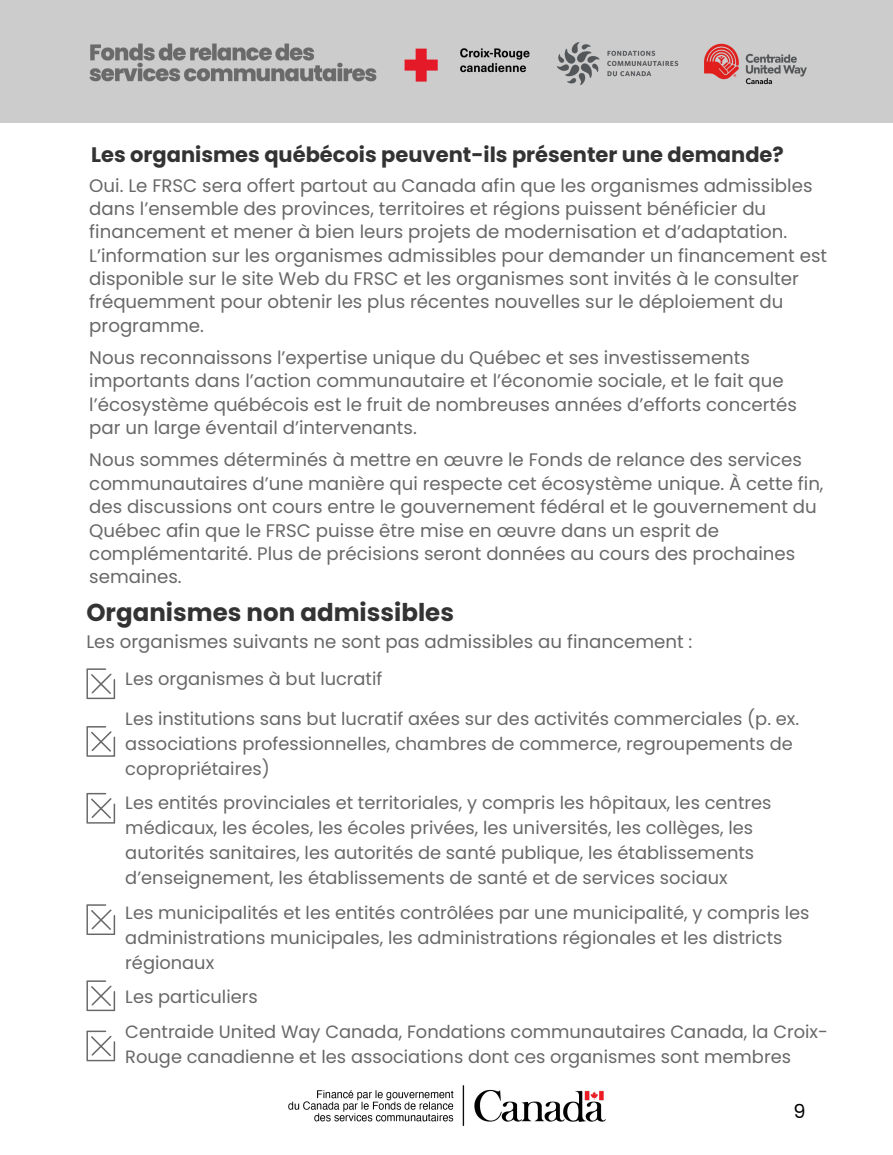
<style>
.page{position:relative;width:893px;height:1155px;background:#fff}
.page>*{position:absolute;margin:0;border:0;box-sizing:border-box;transform-origin:0 0}
.t1{font:700 24.46px "Poppins";color:#333}
.t2{font:700 20.96px "Poppins";color:#333}
.t3{font:19.25px "Poppins";color:#000}
.t4{font:18.16px/23.4px "Poppins";color:#686868}
.t5{font:17.81px/24.9px "Poppins";color:#686868}
</style>
<div class="page">
<div style="left:0;top:0;width:892px;height:122px;background:#ccc"></div>
<svg style="left:86px;top:726px;width:29px;height:31px"></svg>
<svg style="left:86px;top:793px;width:29px;height:31px"></svg>
<svg style="left:86px;top:904px;width:29px;height:31px"></svg>
<svg style="left:86px;top:980px;width:29px;height:31px"></svg>
<svg style="left:86px;top:1031px;width:29px;height:30px"></svg>
<img style="left:288px;top:1085px;width:318px;height:41px">
<img style="left:90px;top:42px;width:716px;height:43px">
<svg style="left:86px;top:668px;width:29px;height:31px"></svg>
<p class="t2" style="left:91px;top:140px;width:694px">Les organismes québécois peuvent-ils présenter une demande?</p>
<p class="t4" style="left:89px;top:174px;width:739px">Oui. Le FRSC sera offert partout au Canada afin que les organismes admissibles dans l’ensemble des provinces, territoires et régions puissent bénéficier du financement et mener à bien leurs projets de modernisation et d’adaptation.<br>L’information sur les organismes admissibles pour demander un financement est disponible sur le site Web du FRSC et les organismes sont invités à le consulter fréquemment pour obtenir les plus récentes nouvelles sur le déploiement du programme.</p>
<p class="t4" style="left:89px;top:346px;width:709px">Nous reconnaissons l’expertise unique du Québec et ses investissements importants dans l’action communautaire et l’économie sociale, et le fait que l’écosystème québécois est le fruit de nombreuses années d’efforts concertés par un large éventail d’intervenants.</p>
<p class="t4" style="left:89px;top:448px;width:735px">Nous sommes déterminés à mettre en œuvre le Fonds de relance des services communautaires d’une manière qui respecte cet écosystème unique. À cette fin, des discussions ont cours entre le gouvernement fédéral et le gouvernement du Québec afin que le FRSC puisse être mise en œuvre dans un esprit de complémentarité. Plus de précisions seront données au cours des prochaines semaines.</p>
<h1 class="t1" style="left:86px;top:595px;width:369px">Organismes non admissibles</h1>
<p class="t4" style="left:86px;top:630px;width:607px">Les organismes suivants ne sont pas admissibles au financement :</p>
<p class="t5" style="left:125px;top:667px;width:258px">Les organismes à but lucratif</p>
<p class="t5" style="left:125px;top:706px;width:675px">Les institutions sans but lucratif axées sur des activités commerciales (p. ex. associations professionnelles, chambres de commerce, regroupements de copropriétaires)</p>
<p class="t5" style="left:125px;top:791px;width:647px">Les entités provinciales et territoriales, y compris les hôpitaux, les centres médicaux, les écoles, les écoles privées, les universités, les collèges, les autorités sanitaires, les autorités de santé publique, les établissements d’enseignement, les établissements de santé et de services sociaux</p>
<p class="t5" style="left:125px;top:900px;width:685px">Les municipalités et les entités contrôlées par une municipalité, y compris les administrations municipales, les administrations régionales et les districts régionaux</p>
<p class="t5" style="left:125px;top:980px;width:704px;line-height:34.6px">Les particuliers<br>Centraide United Way Canada, Fondations communautaires Canada, la Croix-</p>
<p class="t5" style="left:125px;top:1044px;width:667px">Rouge canadienne et les associations dont ces organismes sont membres</p>
<p class="t3" style="left:793px;top:1098px;width:14px">9</p>
</div>
